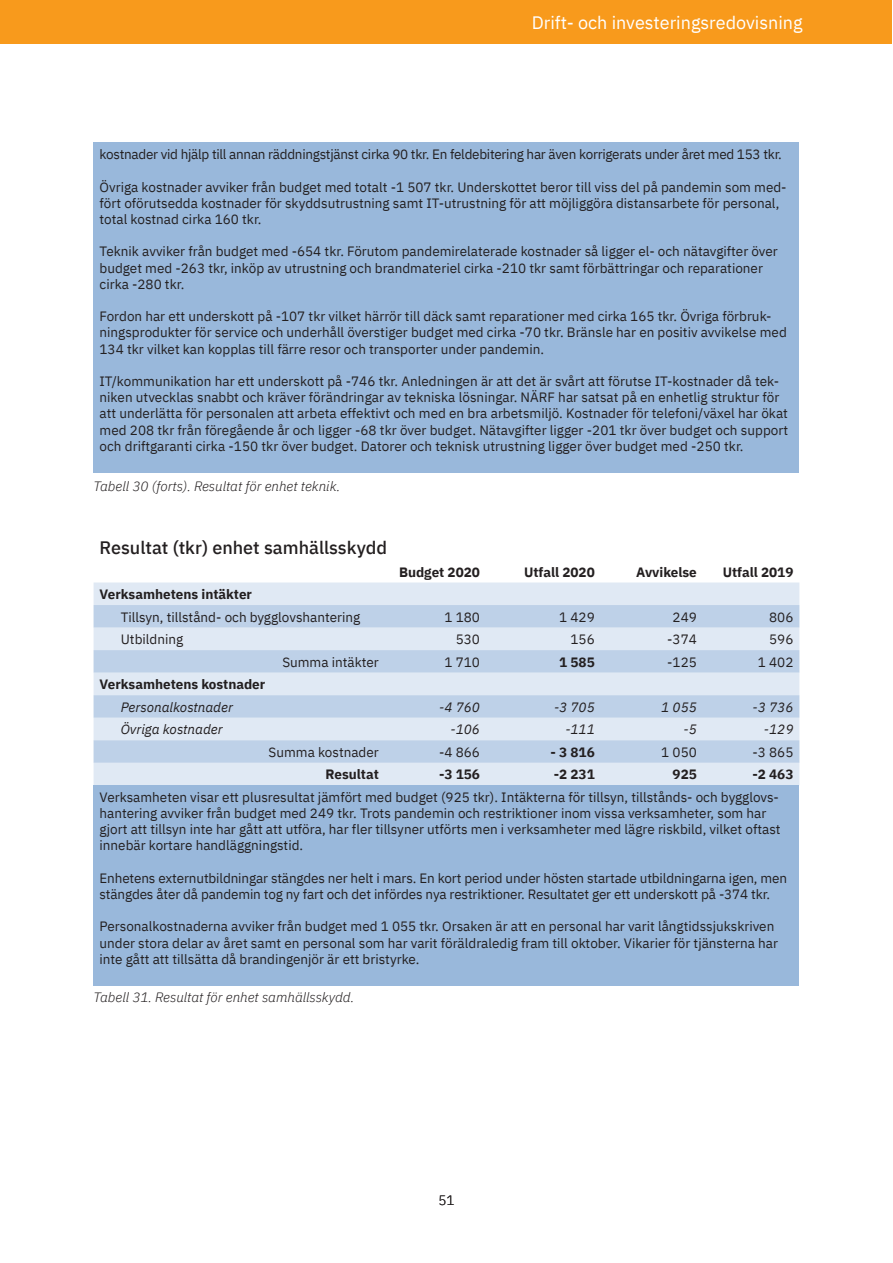
<style>
.page{position:relative;width:893px;height:1263px;background:#fff}
.page>*{position:absolute;margin:0;border:0;box-sizing:border-box;transform-origin:0 0}
.t1{font:18px "IBM Plex Sans";color:#fff}
.t2{font:500 18px "IBM Plex Sans";color:#231f20}
.t3{font:13.5px/16.2px "IBM Plex Sans";color:#231f20}
.t4{font:700 13.5px "IBM Plex Sans";color:#231f20}
.t5{font:13.5px "IBM Plex Sans";letter-spacing:-.02em;color:#231f20}
.t6{font:italic 300 13.5px "IBM Plex Sans";color:#231f20}
.t7{font:italic 13.5px "IBM Plex Sans";color:#231f20}
.t8{font:300 13.5px "IBM Plex Sans";color:#231f20}
</style>
<div class="page">
<div style="left:0;top:0;width:892px;height:43px;background:#f89a1c"></div>
<div style="left:94px;top:143px;width:705px;height:330px;background:#99b8db"></div>
<div style="left:94px;top:582px;width:705px;height:203px;background:#e0e9f4"></div>
<svg style="left:94px;top:605px;width:705px;height:158px;background:#ccdbed"></svg>
<div style="left:94px;top:785px;width:705px;height:201px;background:#99b8db"></div>
<h1 class="t1" style="left:532px;top:8px;width:272px">Drift- och investeringsredovisning</h1>
<p class="t5" style="left:100px;top:144px;width:684px">kostnader vid hjälp till annan räddningstjänst cirka 90 tkr. En feldebitering har även korrigerats under året med 153 tkr.</p>
<p class="t3" style="left:100px;top:178px;width:689px">Övriga kostnader avviker från budget med totalt -1 507 tkr. Underskottet beror till viss del på pandemin som med&shy;fört oförutsedda kostnader för skyddsutrustning samt IT-utrustning för att möjliggöra distansarbete för personal, total kostnad cirka 160 tkr.</p>
<p class="t3" style="left:100px;top:242px;width:680px">Teknik avviker från budget med -654 tkr. Förutom pandemirelaterade kostnader så ligger el- och nätavgifter över budget med -263 tkr, inköp av utrustning och brandmateriel cirka -210 tkr samt förbättringar och reparationer cirka -280 tkr.</p>
<p class="t3" style="left:100px;top:307px;width:689px">Fordon har ett underskott på -107 tkr vilket härrör till däck samt reparationer med cirka 165 tkr. Övriga förbruk&shy;ningsprodukter för service och underhåll överstiger budget med cirka -70 tkr. Bränsle har en positiv avvikelse med<br>134 tkr vilket kan kopplas till färre resor och transporter under pandemin.</p>
<p class="t3" style="left:100px;top:372px;width:690px">IT/kommunikation har ett underskott på -746 tkr. Anledningen är att det är svårt att förutse IT-kostnader då tek&shy;niken utvecklas snabbt och kräver förändringar av tekniska lösningar. NÄRF har satsat på en enhetlig struktur för att underlätta för personalen att arbeta effektivt och med en bra arbetsmiljö. Kostnader för telefoni/växel har ökat med 208 tkr från föregående år och ligger -68 tkr över budget. Nätavgifter ligger -201 tkr över budget och support och driftgaranti cirka -150 tkr över budget. Datorer och teknisk utrustning ligger över budget med -250 tkr.</p>
<p class="t6" style="left:94px;top:476px;width:248px">Tabell 30 (forts). Resultat för enhet teknik.</p>
<h1 class="t2" style="left:100px;top:534px;width:289px">Resultat (tkr) enhet samhällsskydd</h1>
<p class="t4" style="left:399px;top:561px;width:82px">Budget 2020</p>
<p class="t4" style="left:524px;top:561px;width:72px">Utfall 2020</p>
<p class="t4" style="left:636px;top:561px;width:62px">Avvikelse</p>
<p class="t4" style="left:723px;top:561px;width:72px">Utfall 2019</p>
<p class="t4" style="left:100px;top:583px;width:154px">Verksamhetens intäkter</p>
<p class="t3" style="left:121px;top:607px;width:241px">Tillsyn, tillstånd- och bygglovshantering</p>
<p class="t3" style="left:444px;top:607px;width:37px">1 180</p>
<p class="t3" style="left:559px;top:607px;width:37px">1 429</p>
<p class="t3" style="left:673px;top:607px;width:26px">249</p>
<p class="t3" style="left:769px;top:607px;width:26px">806</p>
<p class="t3" style="left:121px;top:630px;width:64px">Utbildning</p>
<p class="t3" style="left:456px;top:630px;width:26px">530</p>
<p class="t3" style="left:571px;top:630px;width:26px">156</p>
<p class="t3" style="left:667px;top:630px;width:31px">-374</p>
<p class="t3" style="left:769px;top:630px;width:26px">596</p>
<p class="t3" style="left:282px;top:653px;width:98px">Summa intäkter</p>
<p class="t3" style="left:444px;top:653px;width:37px">1 710</p>
<p class="t4" style="left:559px;top:651px;width:37px">1 585</p>
<p class="t3" style="left:667px;top:653px;width:31px">-125</p>
<p class="t3" style="left:758px;top:653px;width:37px">1 402</p>
<p class="t4" style="left:100px;top:674px;width:167px">Verksamhetens kostnader</p>
<p class="t7" style="left:121px;top:697px;width:114px">Personalkostnader</p>
<p class="t7" style="left:439px;top:697px;width:42px">-4 760</p>
<p class="t7" style="left:554px;top:697px;width:42px">-3 705</p>
<p class="t7" style="left:661px;top:697px;width:37px">1 055</p>
<p class="t7" style="left:753px;top:697px;width:42px">-3 736</p>
<p class="t7" style="left:121px;top:719px;width:103px">Övriga kostnader</p>
<p class="t7" style="left:450px;top:719px;width:31px">-106</p>
<p class="t7" style="left:565px;top:719px;width:31px">-111</p>
<p class="t7" style="left:684px;top:719px;width:15px">-5</p>
<p class="t7" style="left:764px;top:719px;width:31px">-129</p>
<p class="t3" style="left:269px;top:743px;width:112px">Summa kostnader</p>
<p class="t3" style="left:439px;top:743px;width:42px">-4 866</p>
<p class="t4" style="left:551px;top:741px;width:46px">- 3 816</p>
<p class="t3" style="left:661px;top:743px;width:37px">1 050</p>
<p class="t3" style="left:752px;top:743px;width:42px">-3 865</p>
<p class="t4" style="left:326px;top:764px;width:55px">Resultat</p>
<p class="t4" style="left:439px;top:764px;width:43px">-3 156</p>
<p class="t4" style="left:554px;top:764px;width:43px">-2 231</p>
<p class="t4" style="left:673px;top:764px;width:26px">925</p>
<p class="t4" style="left:752px;top:764px;width:43px">-2 463</p>
<p class="t3" style="left:100px;top:788px;width:682px">Verksamheten visar ett plusresultat jämfört med budget (925 tkr). Intäkterna för tillsyn, tillstånds- och bygglovs&shy;hantering avviker från budget med 249 tkr. Trots pandemin och restriktioner inom vissa verksamheter, som har gjort att tillsyn inte har gått att utföra, har fler tillsyner utförts men i verksamheter med lägre riskbild, vilket oftast innebär kortare handläggningstid.</p>
<p class="t3" style="left:100px;top:869px;width:689px">Enhetens externutbildningar stängdes ner helt i mars. En kort period under hösten startade utbildningarna igen, men stängdes åter då pandemin tog ny fart och det infördes nya restriktioner. Resultatet ger ett underskott på -374 tkr.</p>
<p class="t3" style="left:100px;top:917px;width:680px">Personalkostnaderna avviker från budget med 1 055 tkr. Orsaken är att en personal har varit långtidssjukskriven under stora delar av året samt en personal som har varit föräldraledig fram till oktober. Vikarier för tjänsterna har inte gått att tillsätta då brandingenjör är ett bristyrke.</p>
<p class="t6" style="left:94px;top:987px;width:262px">Tabell 31. Resultat för enhet samhällsskydd.</p>
<p class="t8" style="left:438px;top:1190px;width:18px">51</p>
</div>
